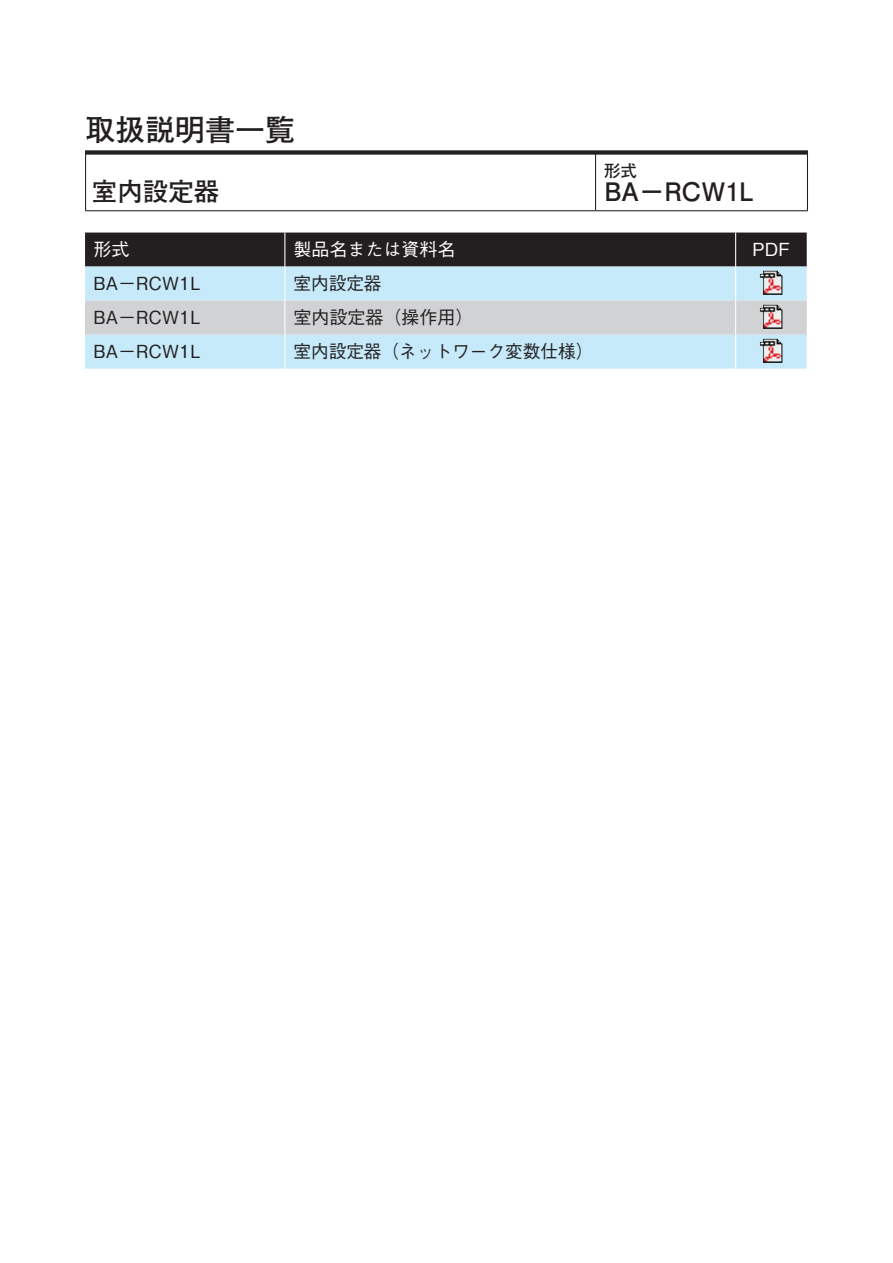
<style>
.page{position:relative;width:893px;height:1263px;background:#fff}
.page>*{position:absolute;margin:0;border:0;box-sizing:border-box;transform-origin:0 0}
.t1{font:700 30px "Futo Go B101 Pro";color:#231f20}
.t2{font:700 25.5px "Futo Go B101 Pro";color:#231f20}
.t3{font:500 18px "Gothic BBB Pro";color:#231f20}
.t4{font:500 18px "Gothic BBB Pro";color:#fff}
.t5{font:700 16.5px "Futo Go B101 Pro";color:#231f20}
</style>
<div class="page">
<div style="left:85px;top:150px;width:723px;height:5px;background:#231f20"></div>
<hr style="left:595px;top:154px;width:1px;height:56px;background:#231f20">
<hr style="left:85px;top:154px;width:1px;height:56px;background:#231f20">
<hr style="left:807px;top:154px;width:1px;height:56px;background:#231f20">
<hr style="left:85px;top:210px;width:511px;height:1px;background:#231f20">
<hr style="left:596px;top:210px;width:212px;height:1px;background:#231f20">
<div style="left:85px;top:233px;width:722px;height:34px;background:#231f20"></div>
<div style="left:85px;top:267px;width:722px;height:102px;background:#c6eafa"></div>
<div style="left:85px;top:301px;width:722px;height:34px;background:#d1d2d4"></div>
<hr style="left:284px;top:233px;width:1px;height:34px;background:#fff">
<hr style="left:735px;top:233px;width:1px;height:34px;background:#fff">
<hr style="left:284px;top:267px;width:1px;height:34px;background:#fff">
<hr style="left:735px;top:267px;width:1px;height:34px;background:#fff">
<hr style="left:284px;top:301px;width:1px;height:34px;background:#fff">
<hr style="left:735px;top:301px;width:1px;height:34px;background:#fff">
<hr style="left:284px;top:335px;width:1px;height:34px;background:#fff">
<hr style="left:735px;top:335px;width:1px;height:34px;background:#fff">
<img style="left:760px;top:271px;width:22px;height:24px">
<img style="left:760px;top:305px;width:22px;height:24px">
<img style="left:760px;top:339px;width:22px;height:24px">
<h1 class="t1" style="left:85px;top:106px;width:211px">取扱説明書一覧</h1>
<h2 class="t2" style="left:92px;top:171px;width:129px">室内設定器</h2>
<p class="t4" style="left:94px;top:235px;width:37px">形式</p>
<p class="t4" style="left:293px;top:235px;width:163px">製品名または資料名</p>
<p class="t3" style="left:94px;top:269px;width:108px">BA−RCW1L</p>
<p class="t3" style="left:293px;top:269px;width:90px">室内設定器</p>
<p class="t3" style="left:94px;top:303px;width:108px">BA−RCW1L</p>
<p class="t3" style="left:293px;top:303px;width:181px">室内設定器（操作用(</p>
<p class="t3" style="left:94px;top:337px;width:108px">BA−RCW1L</p>
<p class="t3" style="left:293px;top:337px;width:301px">室内設定器（ネットワーク変数仕様(</p>
<p class="t5" style="left:604px;top:157px;width:34px">形式</p>
<h2 class="t2" style="left:604px;top:171px;width:151px">BA−RCW L1</h2>
<p class="t4" style="left:752px;top:235px;width:39px">PDF</p>
</div>
